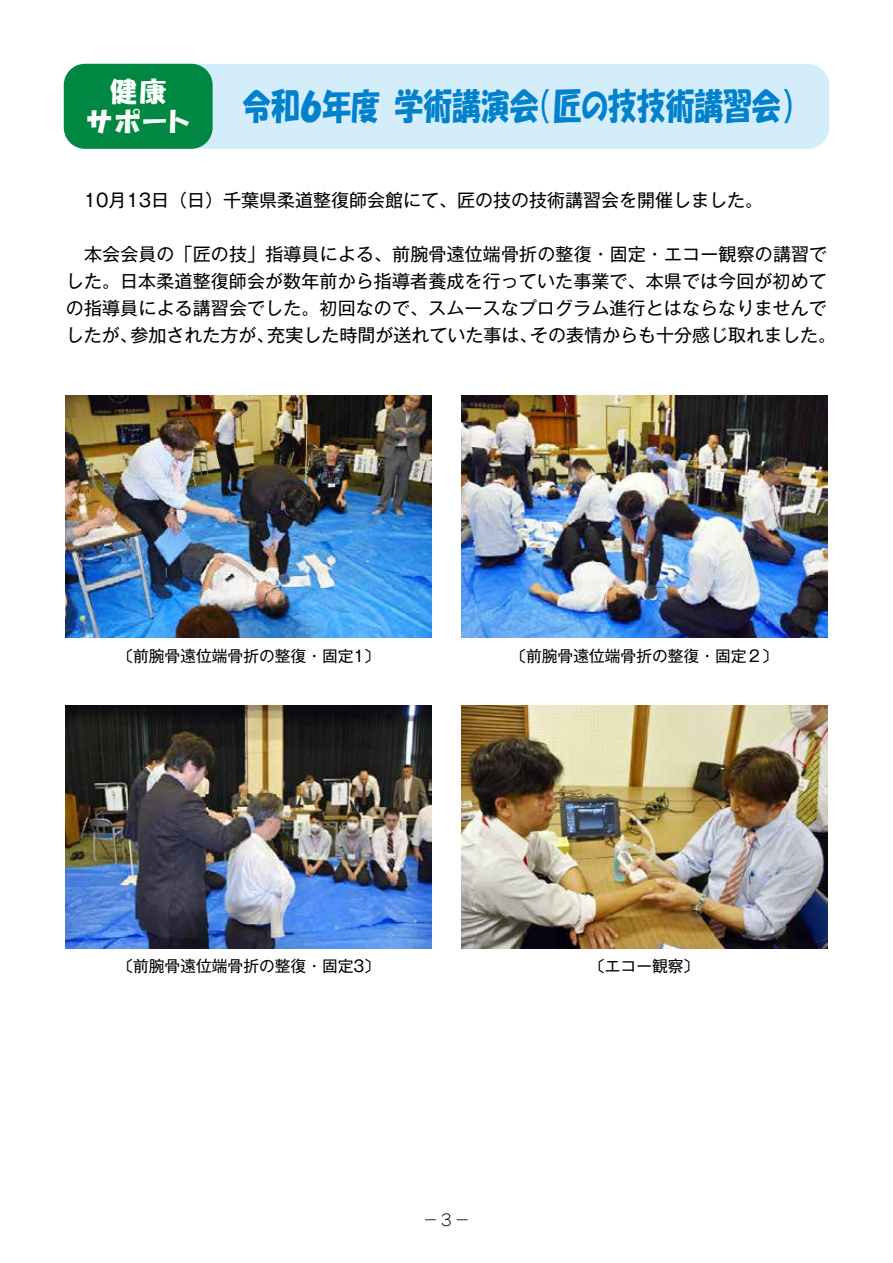
<style>
.page{position:relative;width:893px;height:1263px;background:#fff}
.page>*{position:absolute;margin:0;border:0;box-sizing:border-box;transform-origin:0 0}
.t1{font:36px "HGP Soei Kakupoptai";color:#0081cc;scale:.8 1}
.t2{font:27px/30px "HGP Soei Kakupoptai";letter-spacing:.1em;color:#fff;text-align:center}
.t3{font:18px/27px "Gothic MB101 Pro";letter-spacing:.005em;color:#000}
.t4{font:15.75px "Gothic MB101 Pro";color:#000}
.t5{font:300 15.75px "Jun 101 Pro";color:#000}
</style>
<div class="page">
<div style="left:64px;top:64px;width:765px;height:85px;background:#d3edfb;border-radius:21px"></div>
<div style="left:64px;top:64px;width:149px;height:85px;background:#008842;border-radius:21px"></div>
<img style="left:66px;top:395px;width:366px;height:243px">
<img style="left:66px;top:706px;width:366px;height:242px">
<img style="left:461px;top:395px;width:366px;height:243px">
<img style="left:461px;top:706px;width:366px;height:242px">
<h2 class="t2" style="left:87px;top:76px;width:104px">健康<br>サポート</h2>
<h1 class="t1" style="left:242px;top:88px;width:692px">令和６年度 学術講演会（匠の技技術講習会）</h1>
<p class="t3" style="left:66px;top:184px;width:699px">　10月13日（日）千葉県柔道整復師会館にて、匠の技の技術講習会を開催しました。</p>
<p class="t3" style="left:66px;top:238px;width:772px">　本会会員の「匠の技」指導員による、前腕骨遠位端骨折の整復・固定・エコー観察の講習でした。日本柔道整復師会が数年前から指導者養成を行っていた事業で、本県では今回が初めての指導員による講習会でした。初回なので、スムースなプログラム進行とはならなりませんでしたが、参加された方が、充実した時間が送れていた事は、その表情からも十分感じ取れました。</p>
<p class="t4" style="left:117px;top:642px;width:264px">〔前腕骨遠位端骨折の整復・固定1〕</p>
<p class="t4" style="left:510px;top:642px;width:269px">〔前腕骨遠位端骨折の整復・固定２〕</p>
<p class="t4" style="left:117px;top:953px;width:264px">〔前腕骨遠位端骨折の整復・固定3〕</p>
<p class="t5" style="left:423px;top:1207px;width:49px">－３－</p>
<p class="t4" style="left:589px;top:953px;width:112px">〔エコー観察〕</p>
</div>
